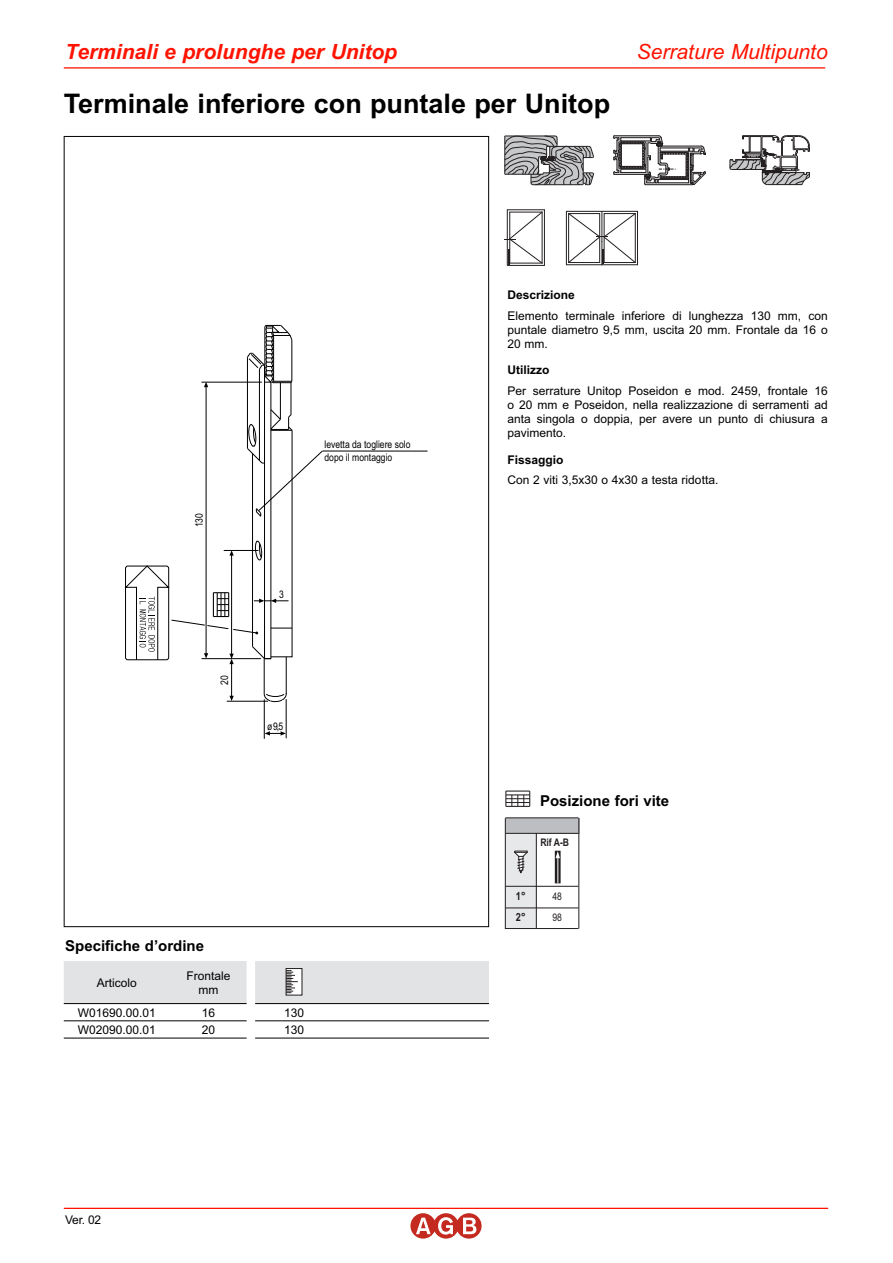
<style>
.page{position:relative;width:893px;height:1263px;background:#fff}
.page>*{position:absolute;margin:0;border:0;box-sizing:border-box;transform-origin:0 0}
.t1{font:700 27px "Arial";color:#000}
.t2{font:italic 700 21px "Arial";color:#ff1300}
.t3{font:italic 21px "Arial";color:#ff1300}
.t4{font:700 15px "Arial";color:#000}
.t5{font:12px/14.2px "Arial";color:#000;text-align:justify}
.t6{font:700 12px "Arial";color:#000}
.t7{font:700 11.25px "Arial Narrow";color:#231f20}
.t8{font:10.5px/13.5px "Arial Narrow";color:#000}
.t9{font:700 10.5px "Arial Narrow";color:#231f20}
.t10{font:10.5px "Arial Narrow";color:#231f20}
</style>
<div class="page">
<hr style="left:64px;top:67px;width:761px;height:2px;background:#ff1300">
<svg style="left:505px;top:817px;width:74px;height:112px"></svg>
<svg style="left:613px;top:135px;width:93px;height:50px"></svg>
<svg style="left:730px;top:135px;width:80px;height:50px"></svg>
<svg style="left:504px;top:135px;width:90px;height:50px"></svg>
<hr style="left:506px;top:790px;width:24px;height:2px;background:#231f20">
<svg style="left:505px;top:791px;width:25px;height:16px"></svg>
<hr style="left:507px;top:210px;width:37px;height:1px;background:#231f20">
<hr style="left:507px;top:265px;width:37px;height:1px;background:#231f20">
<hr style="left:544px;top:210px;width:1px;height:55px;background:#231f20">
<hr style="left:542px;top:212px;width:1px;height:51px;background:#231f20">
<hr style="left:507px;top:210px;width:1px;height:55px;background:#231f20">
<svg style="left:504px;top:212px;width:38px;height:52px"></svg>
<hr style="left:602px;top:211px;width:1px;height:30px;background:#231f20">
<hr style="left:566px;top:264px;width:71px;height:1px;background:#231f20">
<hr style="left:566px;top:211px;width:71px;height:1px;background:#231f20">
<hr style="left:637px;top:211px;width:1px;height:54px;background:#231f20">
<hr style="left:566px;top:211px;width:1px;height:54px;background:#231f20">
<svg style="left:568px;top:213px;width:68px;height:52px"></svg>
<hr style="left:64px;top:1003px;width:183px;height:1px;background:#000">
<hr style="left:255px;top:1003px;width:234px;height:1px;background:#000">
<hr style="left:64px;top:1020px;width:183px;height:1px;background:#000">
<hr style="left:255px;top:1020px;width:234px;height:1px;background:#000">
<hr style="left:64px;top:1038px;width:183px;height:1px;background:#000">
<hr style="left:255px;top:1038px;width:234px;height:1px;background:#000">
<div style="left:64px;top:961px;width:425px;height:42px;background:#e2e3e4"></div>
<div style="left:286px;top:968px;width:16px;height:27px;border:1px solid #231f20"></div>
<hr style="left:322px;top:451px;width:105px;height:1px;background:#000">
<hr style="left:286px;top:699px;width:1px;height:39px;background:#000">
<hr style="left:264px;top:700px;width:1px;height:38px;background:#000">
<svg style="left:265px;top:731px;width:21px;height:4px"></svg>
<svg style="left:124px;top:325px;width:199px;height:377px"></svg>
<svg style="left:410px;top:1213px;width:72px;height:25px"></svg>
<hr style="left:64px;top:1208px;width:764px;height:1px;background:#ff1300">
<h2 class="t2" style="left:65px;top:40px;width:333px">Terminali e prolunghe per Unitop</h2>
<h2 class="t3" style="left:637px;top:40px;width:192px">Serrature Multipunto</h2>
<h1 class="t1" style="left:64px;top:94px;width:548px">Terminale inferiore con puntale per Unitop</h1>
<p class="t8" style="left:193px;top:527px;width:16px;rotate:-90deg">130</p>
<p class="t8" style="left:219px;top:685px;width:11px;rotate:-90deg">20</p>
<p class="t8" style="left:279px;top:589px;width:6px">3</p>
<p class="t8" style="left:267px;top:720px;width:17px">ø 9,5</p>
<p class="t8" style="left:324px;top:438px;width:88px">levetta da togliere solo dopo il montaggio</p>
<p class="t4" style="left:65px;top:940px;width:140px">Specifiche d’ordine</p>
<p class="t5" style="left:97px;top:976px;width:42px">Articolo</p>
<p class="t5" style="left:186px;top:969px;width:46px;text-align:center">Frontale mm</p>
<p class="t5" style="left:78px;top:1006px;width:80px">W01690.00.01</p>
<p class="t5" style="left:202px;top:1006px;width:15px">16</p>
<p class="t5" style="left:284px;top:1006px;width:22px">130</p>
<p class="t5" style="left:78px;top:1024px;width:80px">W02090.00.01</p>
<p class="t5" style="left:202px;top:1024px;width:15px">20</p>
<p class="t5" style="left:284px;top:1024px;width:22px">130</p>
<p class="t5" style="left:65px;top:1214px;width:37px">Ver. 02</p>
<p class="t6" style="left:507px;top:291px;width:69px">Descrizione</p>
<p class="t5" style="left:507px;top:309px;width:322px">Elemento terminale inferiore di lunghezza 130 mm, con puntale diametro 9,5 mm, uscita 20 mm. Frontale da 16 o 20 mm.</p>
<p class="t6" style="left:507px;top:366px;width:43px">Utilizzo</p>
<p class="t5" style="left:507px;top:384px;width:322px">Per serrature Unitop Poseidon e mod. 2459, frontale 16 o 20 mm e Poseidon, nella realizzazione di serramenti ad anta singola o doppia, per avere un punto di chiusura a pavimento.</p>
<p class="t6" style="left:507px;top:455px;width:58px">Fissaggio</p>
<p class="t5" style="left:507px;top:474px;width:212px">Con 2 viti 3,5x30 o 4x30 a testa ridotta.</p>
<p class="t4" style="left:540px;top:795px;width:131px">Posizione fori vite</p>
<p class="t9" style="left:540px;top:836px;width:30px">Rif A-B</p>
<p class="t7" style="left:516px;top:889px;width:11px">1°</p>
<p class="t10" style="left:552px;top:893px;width:11px">48</p>
<p class="t7" style="left:516px;top:911px;width:11px">2°</p>
<p class="t10" style="left:552px;top:913px;width:11px">98</p>
</div>
